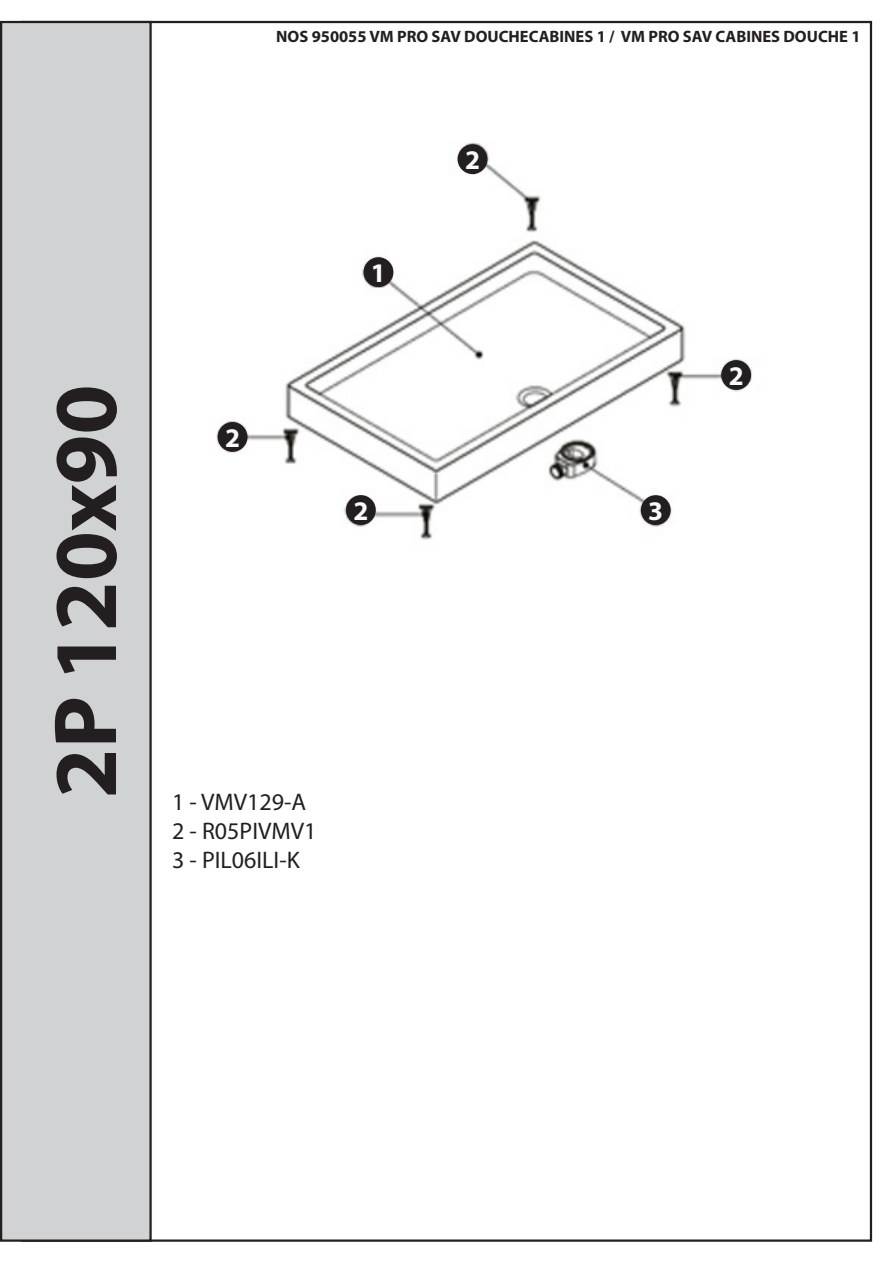
<style>
.page{position:relative;width:893px;height:1263px;background:#fff}
.page>*{position:absolute;margin:0;border:0;box-sizing:border-box;transform-origin:0 0}
.t1{font:700 90px "Myriad Pro";color:#231f20}
.t2{font:700 27px "Myriad Pro";color:#fafafa}
.t3{font:24px "Myriad Pro";color:#231f20}
.t4{font:700 16.5px "Myriad Pro";color:#231f20}
</style>
<div class="page">
<div style="left:1px;top:22px;width:150px;height:1218px;background:#d1d2d4"></div>
<div style="left:0;top:21px;width:152px;height:1221px;border:2px solid #231f20"></div>
<img style="left:216px;top:142px;width:536px;height:398px">
<div style="left:364px;top:258px;width:29px;height:28px;background:#231f20;border-radius:50%"></div>
<div style="left:364px;top:257px;width:29px;height:30px;border:2px solid #231f20;border-radius:50%"></div>
<div style="left:218px;top:423px;width:29px;height:28px;background:#231f20;border-radius:50%"></div>
<div style="left:218px;top:422px;width:29px;height:30px;border:2px solid #231f20;border-radius:50%"></div>
<div style="left:642px;top:496px;width:28px;height:28px;background:#231f20;border-radius:50%"></div>
<div style="left:641px;top:495px;width:30px;height:30px;border:2px solid #231f20;border-radius:50%"></div>
<div style="left:458px;top:145px;width:29px;height:28px;background:#231f20;border-radius:50%"></div>
<div style="left:458px;top:144px;width:29px;height:30px;border:2px solid #231f20;border-radius:50%"></div>
<div style="left:347px;top:496px;width:28px;height:28px;background:#231f20;border-radius:50%"></div>
<div style="left:346px;top:495px;width:30px;height:30px;border:2px solid #231f20;border-radius:50%"></div>
<div style="left:722px;top:361px;width:28px;height:28px;background:#231f20;border-radius:50%"></div>
<div style="left:721px;top:360px;width:30px;height:30px;border:2px solid #231f20;border-radius:50%"></div>
<h1 class="t1" style="left:27px;top:798px;width:415px;rotate:-90deg">2P 120x90</h1>
<p class="t4" style="left:276px;top:26px;width:586px">NOS 950055 VM PRO SAV DOUCHECABINES 1 / VM PRO SAV CABINES DOUCHE 1</p>
<p class="t2" style="left:225px;top:420px;width:16px">2</p>
<p class="t2" style="left:371px;top:256px;width:16px">1</p>
<p class="t2" style="left:465px;top:143px;width:16px">2</p>
<p class="t2" style="left:353px;top:493px;width:16px">2</p>
<p class="t3" style="left:172px;top:787px;width:135px">1 - VMV129-A</p>
<p class="t3" style="left:172px;top:816px;width:146px">2 - R05PIVMV1</p>
<p class="t3" style="left:172px;top:845px;width:129px">3 - PIL06ILI-K</p>
<p class="t2" style="left:648px;top:493px;width:16px">3</p>
<p class="t2" style="left:729px;top:358px;width:16px">2</p>
</div>
